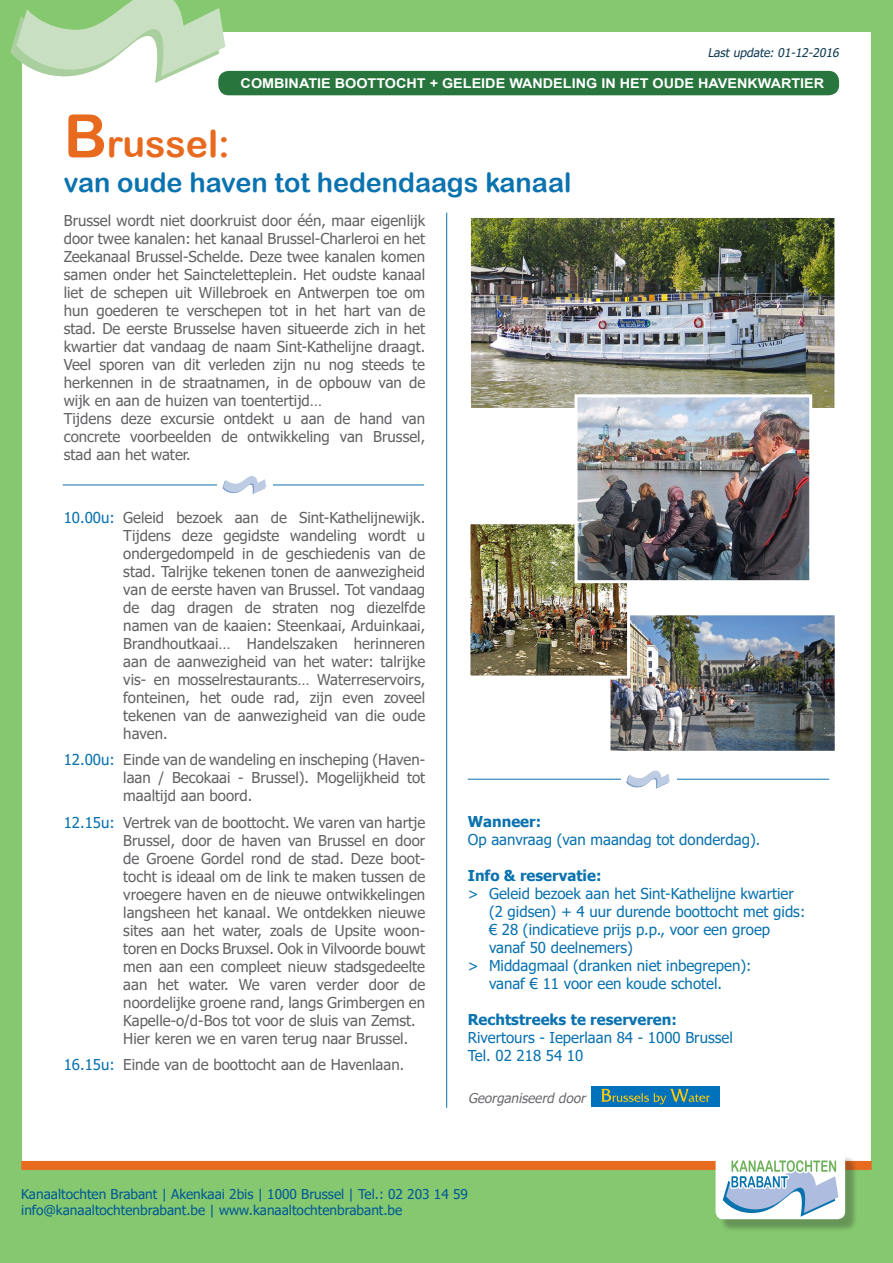
<style>
.page{position:relative;width:893px;height:1263px;background:#fff}
.page>*{position:absolute;margin:0;border:0;box-sizing:border-box;transform-origin:0 0}
.t1{font:37.5px "Arial Rounded MT Bold";color:#e86a1f}
.t2{font:27px "Arial Rounded MT Bold";color:#0a72af}
.t3{font:15px/18px "Tahoma";color:#636366;text-align:justify}
.t4{font:15px/18px "Tahoma";color:#0a72af}
.t5{font:700 15px "Tahoma";color:#0a72af}
.t6{font:13.5px "Tahoma";color:#015996}
.t7{font:700 13.5px "Arial";color:#fff;scale:1.07 1}
.t8{font:italic 13.5px "Tahoma";color:#6c6d70}
.t9{font:italic 12px "Tahoma";color:#0e3a52}
.s1{font-size:60px}
.s2{color:#0a72af}
</style>
<div class="page">
<img style="left:611px;top:616px;width:223px;height:134px">
<div style="left:607px;top:612px;width:231px;height:142px;border:3px solid #fff"></div>
<div style="left:0;top:1168px;width:893px;height:95px;background:#85c86f"></div>
<div style="left:0;top:0;width:893px;height:32px;background:#85c86f"></div>
<div style="left:0;top:0;width:21px;height:1263px;background:#85c86f"></div>
<div style="left:872px;top:0;width:21px;height:1263px;background:#85c86f"></div>
<hr style="left:446px;top:213px;width:1px;height:895px;background:#0a72af">
<hr style="left:63px;top:485px;width:361px;height:1px;background:#0a72af">
<hr style="left:468px;top:779px;width:361px;height:1px;background:#0a72af">
<div style="left:218px;top:71px;width:621px;height:24px;background:#28753e;border-radius:10px"></div>
<div style="left:591px;top:1086px;width:128px;height:20px;background:#0072bc"></div>
<svg style="left:601px;top:1089px;width:109px;height:15px"></svg>
<img style="left:472px;top:219px;width:361px;height:188px">
<div style="left:468px;top:215px;width:369px;height:196px;border:3px solid #fff"></div>
<img style="left:471px;top:525px;width:155px;height:149px">
<div style="left:467px;top:521px;width:163px;height:157px;border:3px solid #fff"></div>
<img style="left:578px;top:398px;width:230px;height:181px">
<div style="left:574px;top:394px;width:238px;height:189px;border:3px solid #fff"></div>
<svg style="left:10px;top:0;width:215px;height:83px"></svg>
<div style="left:21px;top:1161px;width:851px;height:9px;background:#e86a1f"></div>
<div style="left:719px;top:1155px;width:139px;height:77px;background:#231f20;opacity:.3"></div>
<div style="left:716px;top:1151px;width:129px;height:68px;background:#fff;border-radius:8px"></div>
<svg style="left:723px;top:1160px;width:115px;height:57px"></svg>
<div style="left:218px;top:476px;width:55px;height:18px;background:#fff"></div>
<img style="left:222px;top:476px;width:44px;height:18px">
<div style="left:621px;top:770px;width:55px;height:19px;background:#fff"></div>
<img style="left:626px;top:770px;width:44px;height:19px">
<p class="t9" style="left:708px;top:45px;width:136px">Lastupdate:01-12-2016</p>
<p class="t7" style="left:241px;top:74px;width:547px">COMBINATIE BOOTTOCHT + GELEIDE WANDELING IN HET OUDE HAVENKWARTIER</p>
<p class="t1" style="left:64px;top:122px;width:168px"><span class="s1">B</span>russel:</p>
<p class="t2" style="left:64px;top:166px;width:509px">van oude haven tot hedendaags kanaal</p>
<p class="t3" style="left:64px;top:213px;width:363px">Brussel wordt niet doorkruist door één, maar eigenlijk door twee kanalen: het kanaal Brussel-Charleroi en het Zeekanaal Brussel-Schelde. Deze twee kanalen komen samen onder het Saincteletteplein. Het oudste kanaal liet de schepen uit Willebroek en Antwerpen toe om hun goederen te verschepen tot in het hart van de stad. De eerste Brusselse haven situeerde zich in het kwartier dat vandaag de naam Sint-Kathelijne draagt.<br>Veel sporen van dit verleden zijn nu nog steeds te herkennen in de straatnamen, in de opbouw van de wijk en aan de huizen van toentertijd…</p>
<p class="t3" style="left:64px;top:411px;width:363px">Tijdens deze excursie ontdekt u aan de hand van concrete voorbeelden de ontwikkeling van Brussel, stad aan het water.</p>
<p class="t3" style="left:123px;top:509px;width:303px;text-indent:-60px"><span class="s2">10.00u:</span> Geleid bezoek aan de Sint-Kathelijnewijk.<br>Tijdens deze gegidste wandeling wordt u ondergedompeld in de geschiedenis van de stad. Talrijke tekenen tonen de aanwezigheid van de eerste haven van Brussel. Tot vandaag de dag dragen de straten nog diezelfde namen van de kaaien: Steenkaai, Arduinkaai, Brandhoutkaai… Handelszaken herinneren aan de aanwezigheid van het water: talrijke vis- en mosselrestaurants… Waterreservoirs, fonteinen, het oude rad, zijn even zoveel tekenen van de aanwezigheid van die oude haven.</p>
<p class="t3" style="left:123px;top:752px;width:303px;text-indent:-60px"><span class="s2">12.00u:</span> Einde van de wandeling en inscheping (Haven&shy;laan / Becokaai - Brussel). Mogelijkheid tot maaltijd aan boord.</p>
<p class="t3" style="left:123px;top:814px;width:303px;text-indent:-60px"><span class="s2">12.15u:</span> Vertrek van de boottocht. We varen van hartje Brussel, door de haven van Brussel en door de Groene Gordel rond de stad. Deze boot&shy;tocht is ideaal om de link te maken tussen de vroegere haven en de nieuwe ontwikkelingen langsheen het kanaal. We ontdekken nieuwe sites aan het water, zoals de Upsite woon&shy;toren en Docks Bruxsel. Ook in Vilvoorde bouwt men aan een compleet nieuw stadsgedeelte aan het water. We varen verder door de noordelijke groene rand, langs Grimbergen en Kapelle-o/d-Bos tot voor de sluis van Zemst.</p>
<p class="t3" style="left:123px;top:1030px;width:286px">Hier keren we en varen terug naar Brussel.</p>
<p class="t3" style="left:64px;top:1057px;width:342px"><span class="s2">16.15u:</span> Einde van de boottocht aan de Havenlaan.</p>
<p class="t5" style="left:468px;top:811px;width:75px">Wanneer:</p>
<p class="t4" style="left:468px;top:831px;width:294px">Op aanvraag (van maandag tot donderdag).</p>
<p class="t5" style="left:468px;top:865px;width:135px">Info &amp; reservatie:</p>
<p class="t4" style="left:489px;top:885px;width:318px;text-indent:-21px">&gt; Geleid bezoek aan het Sint-Kathelijne kwartier (2 gidsen) + 4 uur durende boottocht met gids: € 28 (indicatieve prijs p.p., voor een groep vanaf 50 deelnemers)</p>
<p class="t4" style="left:468px;top:957px;width:285px;text-align:center">&gt; Middagmaal (dranken niet inbegrepen): vanaf € 11 voor een koude schotel.</p>
<p class="t5" style="left:468px;top:1009px;width:211px">Rechtstreeks te reserveren:</p>
<p class="t4" style="left:468px;top:1029px;width:266px">Rivertours - Ieperlaan 84 - 1000 Brussel</p>
<p class="t4" style="left:468px;top:1047px;width:117px">Tel. 02 218 54 10</p>
<p class="t8" style="left:468px;top:1089px;width:122px">Georganiseerd door</p>
<p class="t6" style="left:21px;top:1185px;width:448px">Kanaaltochten Brabant | Akenkaai 2bis | 1000 Brussel | Tel.: 02 203 14 59</p>
<p class="t6" style="left:21px;top:1201px;width:383px">info@kanaaltochtenbrabant.be | www.kanaaltochtenbrabant.be</p>
</div>
